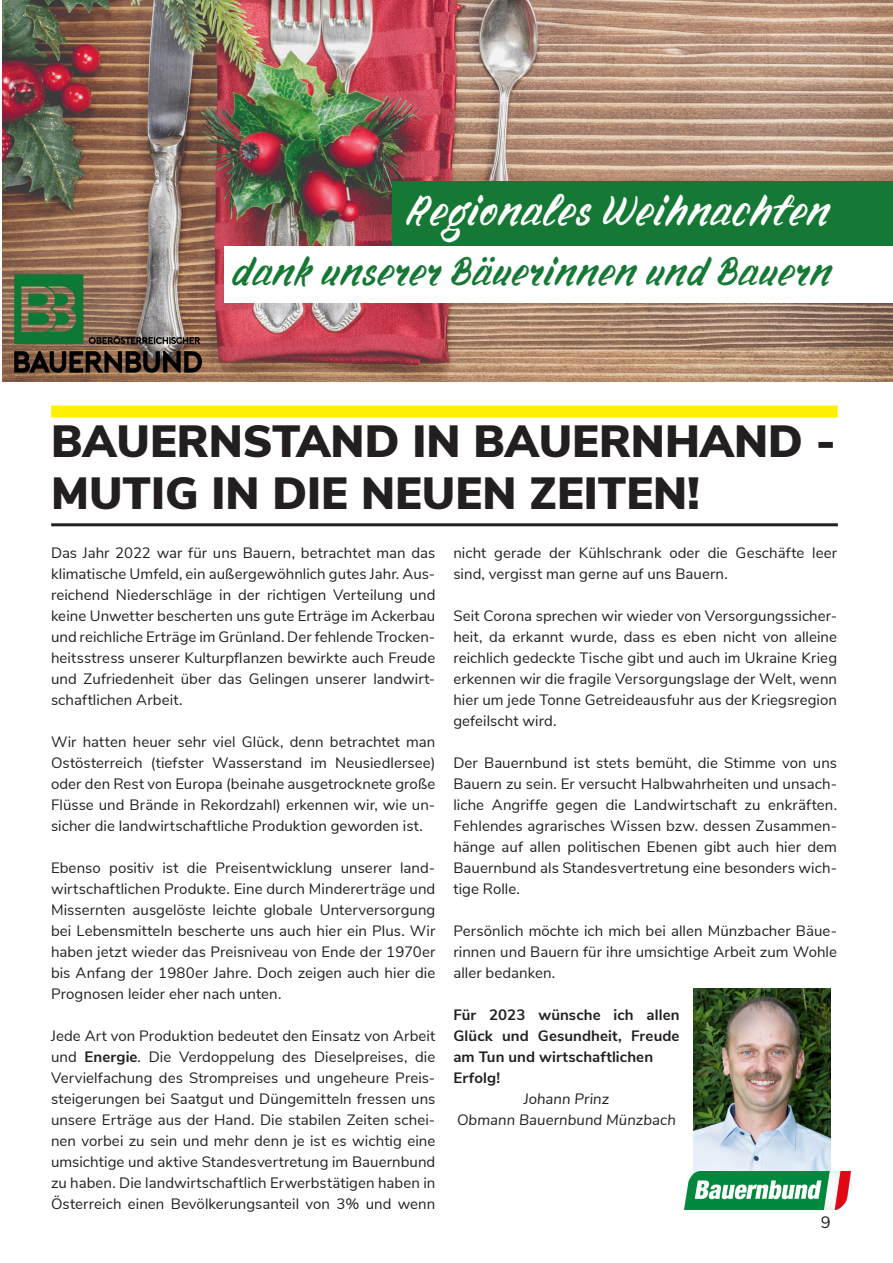
<style>
.page{position:relative;width:893px;height:1263px;background:#fff}
.page>*{position:absolute;margin:0;border:0;box-sizing:border-box;transform-origin:0 0}
.Headline{font:900 45px/52.5px "Nunito Sans";color:#231f20}
.t1{font:42.75px "Rabbits Junior";color:#fff}
.t2{font:40.2px "Rabbits Junior";color:#157935}
.t3{font:16.5px "Nunito Sans";color:#231f20}
.Mehrzeiliger_Text{font:15px/21px "Nunito Sans";letter-spacing:.005em;color:#231f20;text-align:justify}
.Mehrzeiliger_Text-2{font:700 15px/21px "Nunito Sans";letter-spacing:.01em;color:#231f20;text-align:justify}
.Mehrzeiliger_Text-3{font:italic 15px "Nunito Sans";letter-spacing:.005em;color:#231f20}
.s1{font-weight:700}
</style>
<div class="page">
<div style="left:51px;top:406px;width:787px;height:12px;background:#fff101"></div>
<hr style="left:51px;top:523px;width:787px;height:3px;background:#231f20">
<img style="left:3px;top:0;width:890px;height:382px">
<img style="left:14px;top:275px;width:188px;height:97px">
<div style="left:393px;top:182px;width:500px;height:65px;background:#157935"></div>
<div style="left:225px;top:247px;width:668px;height:56px;background:#fff"></div>
<img style="left:694px;top:988px;width:136px;height:183px">
<img style="left:685px;top:1171px;width:165px;height:38px">
<p class="t1" style="left:408px;top:184px;width:425px">Regionales Weihnachten</p>
<p class="t2" style="left:234px;top:247px;width:602px">dank unserer Bäuerinnen und Bauern</p>
<p class="Headline" style="left:51px;top:413px;width:786px">BAUERNSTAND IN BAUERNHAND -<br>MUTIG IN DIE NEUEN ZEITEN!</p>
<p class="Mehrzeiliger_Text" style="left:51px;top:541px;width:386px">Das Jahr 2022 war für uns Bauern, betrachtet man das klimatische Umfeld, ein außergewöhnlich gutes Jahr. Aus&shy;reichend Niederschläge in der richtigen Verteilung und keine Unwetter bescherten uns gute Erträge im Ackerbau und reichliche Erträge im Grünland. Der fehlende Trocken&shy;heitsstress unserer Kulturpflanzen bewirkte auch Freude und Zufriedenheit über das Gelingen unserer landwirt&shy;schaftlichen Arbeit.</p>
<p class="Mehrzeiliger_Text" style="left:51px;top:730px;width:386px">Wir hatten heuer sehr viel Glück, denn betrachtet man Ostösterreich (tiefster Wasserstand im Neusiedlersee) oder den Rest von Europa (beinahe ausgetrocknete große Flüsse und Brände in Rekordzahl) erkennen wir, wie un&shy;sicher die landwirtschaftliche Produktion geworden ist.</p>
<p class="Mehrzeiliger_Text" style="left:51px;top:856px;width:386px">Ebenso positiv ist die Preisentwicklung unserer land&shy;wirtschaftlichen Produkte. Eine durch Mindererträge und Missernten ausgelöste leichte globale Unterversorgung bei Lebensmitteln bescherte uns auch hier ein Plus. Wir haben jetzt wieder das Preisniveau von Ende der 1970er bis Anfang der 1980er Jahre. Doch zeigen auch hier die Prognosen leider eher nach unten.</p>
<p class="Mehrzeiliger_Text" style="left:51px;top:1024px;width:386px">Jede Art von Produktion bedeutet den Einsatz von Arbeit und <span class="s1">Energie</span>. Die Verdoppelung des Dieselpreises, die Vervielfachung des Strompreises und ungeheure Preis&shy;steigerungen bei Saatgut und Düngemitteln fressen uns unsere Erträge aus der Hand. Die stabilen Zeiten schei&shy;nen vorbei zu sein und mehr denn je ist es wichtig eine umsichtige und aktive Standesvertretung im Bauernbund zu haben. Die landwirtschaftlich Erwerbstätigen haben in Österreich einen Bevölkerungsanteil von 3% und wenn</p>
<p class="Mehrzeiliger_Text" style="left:453px;top:541px;width:385px">nicht gerade der Kühlschrank oder die Geschäfte leer sind, vergisst man gerne auf uns Bauern.</p>
<p class="Mehrzeiliger_Text" style="left:453px;top:604px;width:385px">Seit Corona sprechen wir wieder von Versorgungssicher&shy;heit, da erkannt wurde, dass es eben nicht von alleine reichlich gedeckte Tische gibt und auch im Ukraine Krieg erkennen wir die fragile Versorgungslage der Welt, wenn hier um jede Tonne Getreideausfuhr aus der Kriegsregion gefeilscht wird.</p>
<p class="Mehrzeiliger_Text" style="left:453px;top:751px;width:385px">Der Bauernbund ist stets bemüht, die Stimme von uns Bauern zu sein. Er versucht Halbwahrheiten und unsach&shy;liche Angriffe gegen die Landwirtschaft zu enkräften.<br>Fehlendes agrarisches Wissen bzw. dessen Zusammen&shy;hänge auf allen politischen Ebenen gibt auch hier dem Bauernbund als Standesvertretung eine besonders wich&shy;tige Rolle.</p>
<p class="Mehrzeiliger_Text" style="left:453px;top:919px;width:385px">Persönlich möchte ich mich bei allen Münzbacher Bäue&shy;rinnen und Bauern für ihre umsichtige Arbeit zum Wohle aller bedanken.</p>
<p class="Mehrzeiliger_Text-2" style="left:453px;top:1003px;width:228px">Für 2023 wünsche ich allen Glück und Gesundheit, Freude am Tun und wirtschaftlichen</p>
<p class="Mehrzeiliger_Text-2" style="left:453px;top:1066px;width:48px">Erfolg!</p>
<p class="Mehrzeiliger_Text-3" style="left:524px;top:1088px;width:87px">Johann Prinz</p>
<p class="Mehrzeiliger_Text-3" style="left:457px;top:1109px;width:220px">Obmann Bauernbund Münzbach</p>
<p class="t3" style="left:821px;top:1210px;width:11px">9</p>
</div>
